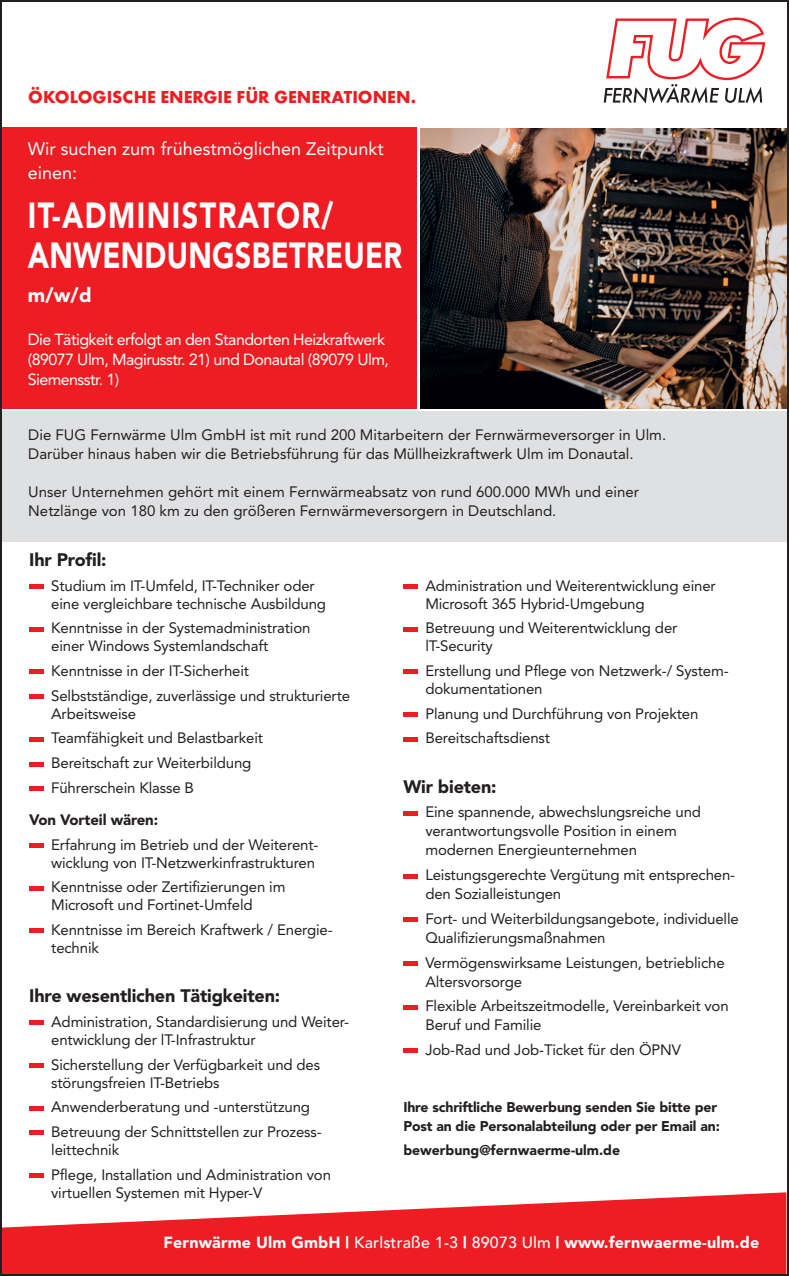
<style>
.page{position:relative;width:789px;height:1276px;background:#fff}
.page>*{position:absolute;margin:0;border:0;box-sizing:border-box;transform-origin:0 0}
.t1{font:900 36px/40px "Avenir";letter-spacing:.01em;color:#fff;scale:.8 1}
.t2{font:900 20px "Avenir";color:#fff}
.t3{font:900 18px "Avenir";letter-spacing:-.01em;color:#231f20}
.t4{font:18px/24px "Avenir";color:#fff}
.t5{font:700 18px "Futura T";color:#ee1d23}
.t6{font:16px/20px "Avenir";letter-spacing:-.035em;color:#fff}
.t7{font:900 16px "Avenir";letter-spacing:.01em;color:#fff}
.t8{font:15px/18px "Avenir";letter-spacing:-.01em;color:#231f20}
.t9{font:900 15px "Avenir";letter-spacing:-.01em;color:#231f20}
.t10{font:900 14px/19px "Avenir";letter-spacing:-.01em;color:#231f20}
.s1{font-weight:500}
</style>
<div class="page">
<div style="left:0;top:411px;width:788px;height:130px;background:#dfe0e1"></div>
<div style="left:0;top:127px;width:416px;height:281px;background:#ee1d23"></div>
<svg style="left:603px;top:17px;width:162px;height:87px"></svg>
<img style="left:420px;top:128px;width:365px;height:280px">
<svg style="left:3px;top:1192px;width:782px;height:81px;fill:#ee1d23"></svg>
<div style="left:29px;top:584px;width:14px;height:5px;background:#ee1d23"></div>
<hr style="left:29px;top:627px;width:14px;height:4px;background:#ee1d23">
<hr style="left:29px;top:670px;width:14px;height:4px;background:#ee1d23">
<div style="left:29px;top:694px;width:14px;height:5px;background:#ee1d23"></div>
<hr style="left:29px;top:737px;width:14px;height:4px;background:#ee1d23">
<hr style="left:29px;top:762px;width:14px;height:4px;background:#ee1d23">
<div style="left:29px;top:786px;width:14px;height:5px;background:#ee1d23"></div>
<hr style="left:29px;top:843px;width:14px;height:4px;background:#ee1d23">
<hr style="left:29px;top:886px;width:14px;height:4px;background:#ee1d23">
<div style="left:29px;top:928px;width:14px;height:5px;background:#ee1d23"></div>
<div style="left:29px;top:1020px;width:14px;height:5px;background:#ee1d23"></div>
<hr style="left:29px;top:1063px;width:14px;height:4px;background:#ee1d23">
<hr style="left:29px;top:1106px;width:14px;height:4px;background:#ee1d23">
<div style="left:29px;top:1130px;width:14px;height:5px;background:#ee1d23"></div>
<hr style="left:29px;top:1173px;width:14px;height:4px;background:#ee1d23">
<div style="left:403px;top:584px;width:14px;height:5px;background:#ee1d23"></div>
<hr style="left:403px;top:627px;width:14px;height:4px;background:#ee1d23">
<hr style="left:403px;top:670px;width:14px;height:4px;background:#ee1d23">
<div style="left:403px;top:712px;width:14px;height:5px;background:#ee1d23"></div>
<hr style="left:403px;top:737px;width:14px;height:4px;background:#ee1d23">
<hr style="left:403px;top:811px;width:14px;height:4px;background:#ee1d23">
<hr style="left:403px;top:874px;width:14px;height:4px;background:#ee1d23">
<div style="left:403px;top:917px;width:14px;height:5px;background:#ee1d23"></div>
<hr style="left:403px;top:961px;width:14px;height:4px;background:#ee1d23">
<hr style="left:403px;top:1005px;width:14px;height:4px;background:#ee1d23">
<div style="left:403px;top:1048px;width:14px;height:5px;background:#ee1d23"></div>
<p class="t5" style="left:28px;top:86px;width:389px">ÖKOLOGISCHE ENERGIE FÜR GENERATIONEN.</p>
<p class="t4" style="left:28px;top:137px;width:357px">Wir suchen zum frühestmöglichen Zeitpunkt einen:</p>
<h1 class="t1" style="left:28px;top:195px;width:469px">IT-ADMINISTRATOR/<br>ANWENDUNGSBETREUER</h1>
<h2 class="t2" style="left:28px;top:283px;width:65px">m/w/d</h2>
<p class="t6" style="left:28px;top:329px;width:362px">Die Tätigkeit erfolgt an den Standorten Heizkraftwerk (89077 Ulm, Magirusstr. 21) und Donautal (89079 Ulm,<br>Siemensstr. 1)</p>
<p class="t8" style="left:28px;top:425px;width:639px;line-height:19px">Die FUG Fernwärme Ulm GmbH ist mit rund 200 Mitarbeitern der Fernwärmeversorger in Ulm.<br>Darüber hinaus haben wir die Betriebsführung für das Müllheizkraftwerk Ulm im Donautal.</p>
<p class="t8" style="left:28px;top:482px;width:612px;line-height:19px">Unser Unternehmen gehört mit einem Fernwärmeabsatz von rund 600.000 MWh und einer<br>Netzlänge von 180 km zu den größeren Fernwärmeversorgern in Deutschland.</p>
<p class="t3" style="left:29px;top:549px;width:79px">Ihr Profil:</p>
<p class="t8" style="left:51px;top:576px;width:276px">Studium im IT-Umfeld, IT-Techniker oder eine vergleichbare technische Ausbildung</p>
<p class="t8" style="left:51px;top:619px;width:260px">Kenntnisse in der Systemadministration einer Windows Systemlandschaft</p>
<p class="t8" style="left:51px;top:658px;width:300px;line-height:24.6px">Kenntnisse in der IT-Sicherheit<br>Selbstständige, zuverlässige und strukturierte</p>
<p class="t8" style="left:51px;top:701px;width:213px;line-height:24.6px">Arbeitsweise<br>Teamfähigkeit und Belastbarkeit<br>Bereitschaft zur Weiterbildung<br>Führerschein Klasse B</p>
<p class="t9" style="left:29px;top:810px;width:130px">Von Vorteil wären:</p>
<p class="t8" style="left:51px;top:835px;width:269px">Erfahrung im Betrieb und der Weiterent&shy;wicklung von IT-Netzwerkinfrastrukturen</p>
<p class="t8" style="left:51px;top:878px;width:236px">Kenntnisse oder Zertifizierungen im<br>Microsoft und Fortinet-Umfeld</p>
<p class="t8" style="left:51px;top:921px;width:283px">Kenntnisse im Bereich Kraftwerk / Energie&shy;technik</p>
<p class="t3" style="left:29px;top:985px;width:252px">Ihre wesentlichen Tätigkeiten:</p>
<p class="t8" style="left:51px;top:1013px;width:299px">Administration, Standardisierung und Weiter&shy;entwicklung der lT-Infrastruktur</p>
<p class="t8" style="left:51px;top:1055px;width:270px">Sicherstellung der Verfügbarkeit und des störungsfreien IT-Betriebs</p>
<p class="t8" style="left:51px;top:1095px;width:272px;line-height:24.6px">Anwenderberatung und -unterstützung<br>Betreuung der Schnittstellen zur Prozess-</p>
<p class="t8" style="left:51px;top:1137px;width:281px;line-height:24.6px">leittechnik<br>Pflege, Installation und Administration von</p>
<p class="t8" style="left:51px;top:1183px;width:212px">virtuellen Systemen mit Hyper-V</p>
<p class="t8" style="left:425px;top:576px;width:292px">Administration und Weiterentwicklung einer<br>Microsoft 365 Hybrid-Umgebung</p>
<p class="t8" style="left:425px;top:619px;width:253px">Betreuung und Weiterentwicklung der lT-Security</p>
<p class="t8" style="left:425px;top:662px;width:304px">Erstellung und Pflege von Netzwerk-/ System&shy;dokumentationen</p>
<p class="t8" style="left:425px;top:701px;width:274px;line-height:24.6px">Planung und Durchführung von Projekten<br>Bereitschaftsdienst</p>
<p class="t3" style="left:403px;top:775px;width:95px">Wir bieten:</p>
<p class="t8" style="left:425px;top:803px;width:277px;line-height:19px">Eine spannende, abwechslungsreiche und verantwortungsvolle Position in einem modernen Energieunternehmen</p>
<p class="t8" style="left:425px;top:865px;width:311px;line-height:19px">Leistungsgerechte Vergütung mit entsprechen&shy;den Sozialleistungen</p>
<p class="t8" style="left:425px;top:909px;width:315px;line-height:19px">Fort- und Weiterbildungsangebote, individuelle<br>Qualifizierungsmaßnahmen</p>
<p class="t8" style="left:425px;top:953px;width:300px;line-height:19px">Vermögenswirksame Leistungen, betriebliche<br>Altersvorsorge</p>
<p class="t8" style="left:425px;top:996px;width:305px;line-height:19px">Flexible Arbeitszeitmodelle, Vereinbarkeit von<br>Beruf und Familie</p>
<p class="t8" style="left:425px;top:1040px;width:257px">Job-Rad und Job-Ticket für den ÖPNV</p>
<p class="t10" style="left:403px;top:1097px;width:318px">Ihre schriftliche Bewerbung senden Sie bitte per<br>Post an die Personalabteilung oder per Email an:</p>
<p class="t10" style="left:403px;top:1140px;width:218px">bewerbung@fernwaerme-ulm.de</p>
<p class="t7" style="left:163px;top:1232px;width:597px">Fernwärme Ulm GmbH | <span class="s1">Karlstraße 1-3</span> | <span class="s1">89073 Ulm</span> | www.fernwaerme-ulm.de</p>
</div>
